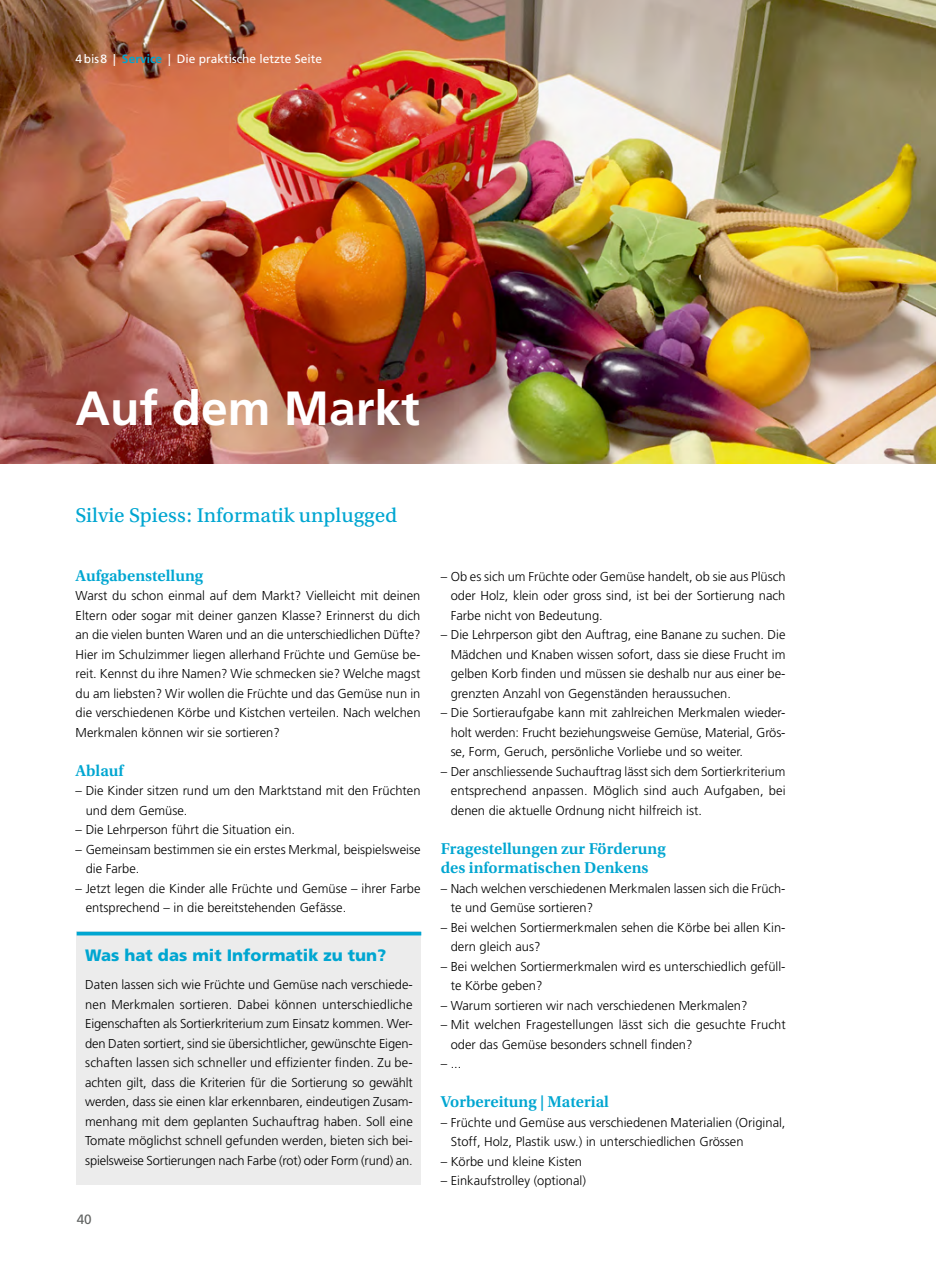
<style>
.page{position:relative;width:936px;height:1263px;background:#fff}
.page>*{position:absolute;margin:0;border:0;box-sizing:border-box;transform-origin:0 0}
.t1{font:700 48px "Frutiger LT Std";color:#fff}
.t2{font:21px "Utopia Std Capt";color:#00a6d1}
.t3{font:600 16.5px/19.5px "Utopia Std";color:#00a6d1}
.t4{font:900 16.5px "Frutiger LT Std";color:#00a6d1}
.t5{font:13.5px "Frutiger LT Std";color:#626463}
.t6{font:300 12.9px/19.5px "Frutiger LT Std";color:#000}
.t7{font:12px "Frutiger";color:#fff}
.s1{font-family:"Frutiger LT Std"}
.s2{font-family:"Frutiger LT Std";font-weight:700;color:#00a6d1}
</style>
<div class="page">
<img style="left:0;top:0;width:935px;height:464px">
<div style="left:77px;top:932px;width:344px;height:253px;background:#ececec"></div>
<hr style="left:77px;top:932px;width:344px;height:3px;background:#00a6d1">
<p class="t7" style="left:76px;top:52px;width:248px"><span class="s1">4bis8 |</span> <span class="s2">Service</span> <span class="s1">|</span> Die praktische letzte Seite</p>
<h1 class="t1" style="left:76px;top:380px;width:346px">Auf dem Markt</h1>
<h2 class="t2" style="left:76px;top:504px;width:323px">Silvie Spiess: Informatik unplugged</h2>
<p class="t3" style="left:76px;top:566px;width:129px">Aufgabenstellung</p>
<p class="t6" style="left:76px;top:586px;width:346px;text-align:justify">Warst du schon einmal auf dem Markt? Vielleicht mit deinen Eltern oder sogar mit deiner ganzen Klasse? Erinnerst du dich an die vielen bunten Waren und an die unterschiedlichen Düfte?<br>Hier im Schulzimmer liegen allerhand Früchte und Gemüse be&shy;reit. Kennst du ihre Namen? Wie schmecken sie? Welche magst du am liebsten? Wir wollen die Früchte und das Gemüse nun in die verschiedenen Körbe und Kistchen verteilen. Nach welchen Merkmalen können wir sie sortieren?</p>
<p class="t3" style="left:76px;top:761px;width:49px">Ablauf</p>
<p class="t6" style="left:86px;top:781px;width:336px;text-indent:-10px">– Die Kinder sitzen rund um den Marktstand mit den Früchten und dem Gemüse.</p>
<p class="t6" style="left:76px;top:820px;width:221px">– Die Lehrperson führt die Situation ein.</p>
<p class="t6" style="left:86px;top:840px;width:336px;text-indent:-10px">– Gemeinsam bestimmen sie ein erstes Merkmal, beispielsweise die Farbe.</p>
<p class="t6" style="left:86px;top:879px;width:336px;text-indent:-10px">– Jetzt legen die Kinder alle Früchte und Gemüse – ihrer Farbe entsprechend – in die bereitstehenden Gefässe.</p>
<p class="t4" style="left:85px;top:945px;width:303px">Was hat das mit Informatik zu tun?</p>
<p class="t6" style="left:85px;top:975px;width:329px;text-align:justify">Daten lassen sich wie Früchte und Gemüse nach verschiede&shy;nen Merkmalen sortieren. Dabei können unterschiedliche Eigenschaften als Sortierkriterium zum Einsatz kommen. Wer&shy;den Daten sortiert, sind sie übersichtlicher, gewünschte Eigen&shy;schaften lassen sich schneller und effizienter finden. Zu be&shy;achten gilt, dass die Kriterien für die Sortierung so gewählt werden, dass sie einen klar erkennbaren, eindeutigen Zusam&shy;menhang mit dem geplanten Suchauftrag haben. Soll eine Tomate möglichst schnell gefunden werden, bieten sich bei&shy;spielsweise Sortierungen nach Farbe (rot) oder Form (rund) an.</p>
<p class="t5" style="left:77px;top:1211px;width:17px">40</p>
<p class="t6" style="left:450px;top:566px;width:336px;text-align:justify;text-indent:-10px">– Ob es sich um Früchte oder Gemüse handelt, ob sie aus Plüsch oder Holz, klein oder gross sind, ist bei der Sortierung nach Farbe nicht von Bedeutung.</p>
<p class="t6" style="left:450px;top:625px;width:336px;text-align:justify;text-indent:-10px">– Die Lehrperson gibt den Auftrag, eine Banane zu suchen. Die Mädchen und Knaben wissen sofort, dass sie diese Frucht im gelben Korb finden und müssen sie deshalb nur aus einer be&shy;grenzten Anzahl von Gegenständen heraussuchen.</p>
<p class="t6" style="left:450px;top:703px;width:336px;text-align:justify;text-indent:-10px">– Die Sortieraufgabe kann mit zahlreichen Merkmalen wieder&shy;holt werden: Frucht beziehungsweise Gemüse, Material, Grös&shy;se, Form, Geruch, persönliche Vorliebe und so weiter.</p>
<p class="t6" style="left:450px;top:761px;width:336px;text-align:justify;text-indent:-10px">– Der anschliessende Suchauftrag lässt sich dem Sortierkriterium entsprechend anpassen. Möglich sind auch Aufgaben, bei denen die aktuelle Ordnung nicht hilfreich ist.</p>
<p class="t3" style="left:440px;top:839px;width:226px">Fragestellungen zur Förderung des informatischen Denkens</p>
<p class="t6" style="left:450px;top:878px;width:336px;text-indent:-10px">– Nach welchen verschiedenen Merkmalen lassen sich die Früch&shy;te und Gemüse sortieren?</p>
<p class="t6" style="left:450px;top:917px;width:336px;text-indent:-10px">– Bei welchen Sortiermerkmalen sehen die Körbe bei allen Kin&shy;dern gleich aus?</p>
<p class="t6" style="left:450px;top:956px;width:336px;text-indent:-10px">– Bei welchen Sortiermerkmalen wird es unterschiedlich gefüll&shy;te Körbe geben?</p>
<p class="t6" style="left:440px;top:995px;width:308px">– Warum sortieren wir nach verschiedenen Merkmalen?</p>
<p class="t6" style="left:450px;top:1015px;width:336px;text-indent:-10px">– Mit welchen Fragestellungen lässt sich die gesuchte Frucht oder das Gemüse besonders schnell finden?</p>
<p class="t6" style="left:440px;top:1054px;width:22px">– ...</p>
<p class="t3" style="left:440px;top:1092px;width:170px">Vorbereitung | Material</p>
<p class="t6" style="left:450px;top:1112px;width:336px;text-indent:-10px">– Früchte und Gemüse aus verschiedenen Materialien (Original,<br>Stoff, Holz, Plastik usw.) in unterschiedlichen Grössen</p>
<p class="t6" style="left:440px;top:1151px;width:143px">– Körbe und kleine Kisten</p>
<p class="t6" style="left:440px;top:1171px;width:147px">– Einkaufstrolley (optional)</p>
</div>
